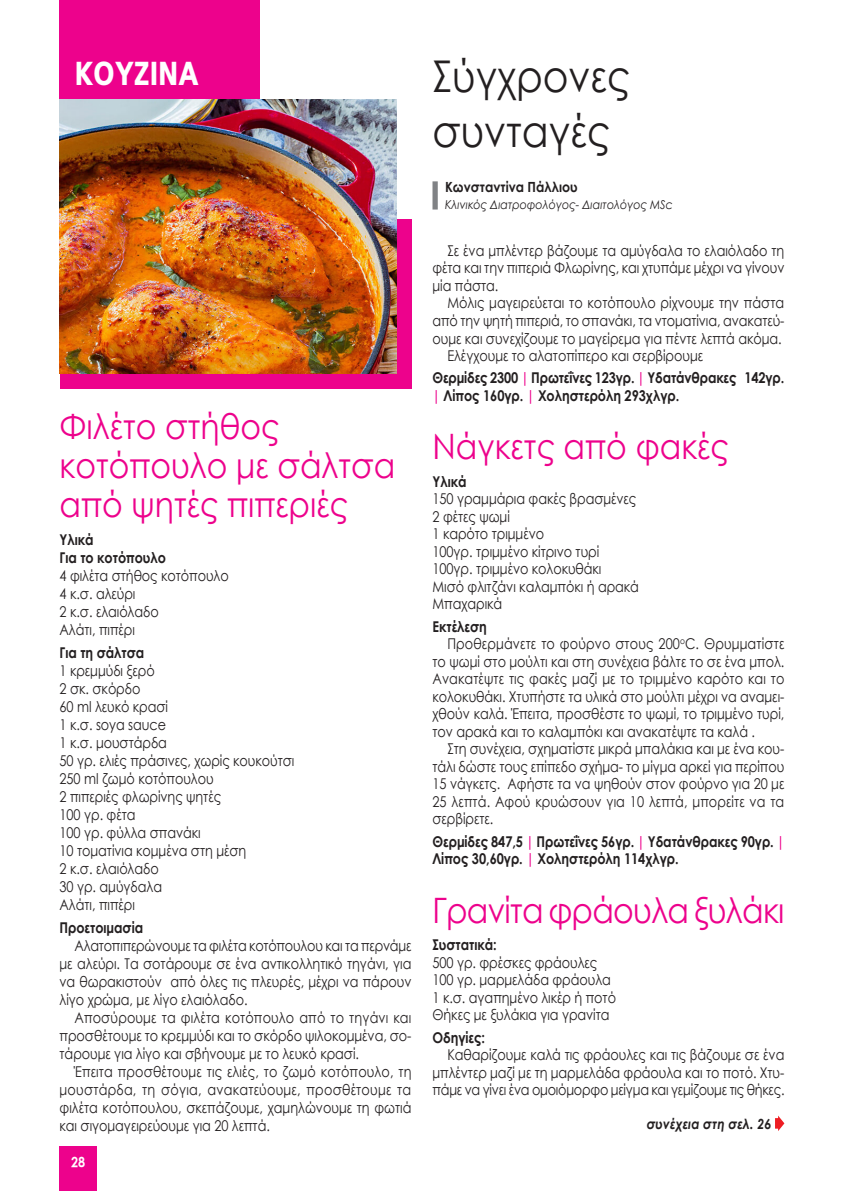
<style>
.page{position:relative;width:844px;height:1191px;background:#fff}
.page>*{position:absolute;margin:0;border:0;box-sizing:border-box;transform-origin:0 0}
.TITLOS{font:43.75px/54.2px "Century Gothic";color:#231f20;scale:.9 1}
.TITLOS-2{font:35px/39px "Century Gothic";color:#ed028c;scale:.9 1}
.TITLOS-3{font:35px "Century Gothic";letter-spacing:-.02em;color:#ed028c;scale:.9 1}
.t1{font:900 33.25px "PF Catalog";color:#fff;scale:.8 1}
.KEIMENO{font:14.88px/17.5px "Century Gothic";letter-spacing:-.005em;color:#231f20;text-align:justify;scale:.86 1}
.KEIMENO-2{font:700 14.88px/17.5px "Century Gothic";letter-spacing:-.005em;color:#231f20;scale:.86 1}
.SIGRAFEAS{font:700 14px "Century Gothic";color:#231f20;scale:.9 1}
.SYNEXEIA{font:italic 700 14px "Century Gothic";letter-spacing:.01em;color:#231f20;scale:.88 1}
.t2{font:14px "SK Century Gothic Pol Uni W Bold";color:#fff;scale:.9 1}
.SIGRAF__SXOLIA{font:italic 12.25px "Century Gothic";color:#231f20;scale:.9 1}
.s1{color:#ed028c}
</style>
<div class="page">
<div style="left:60px;top:1146px;width:37px;height:45px;background:#ed028c"></div>
<div style="left:60px;top:219px;width:351px;height:169px;background:#ed028c"></div>
<div style="left:60px;top:0;width:199px;height:100px;background:#ed028c"></div>
<div style="left:432px;top:181px;width:5px;height:28px;background:#808285"></div>
<img style="left:60px;top:100px;width:336px;height:274px">
<svg style="left:775px;top:1115px;width:9px;height:16px"></svg>
<p class="t1" style="left:74px;top:54px;width:157px">ΚΟΥΖΙΝΑ</p>
<p class="TITLOS" style="left:432px;top:49px;width:221px">Σύγχρονες συνταγές</p>
<p class="SIGRAFEAS" style="left:445px;top:176px;width:149px">Κωνσταντίνα Πάλλιου</p>
<p class="SIGRAF__SXOLIA" style="left:445px;top:196px;width:254px">Κλινικός Διατροφολόγος- Διαιτολόγος MSc</p>
<p class="TITLOS-2" style="left:60px;top:407px;width:374px">Φιλέτο στήθος κοτόπουλο με σάλτσα από ψητές πιπεριές</p>
<p class="KEIMENO-2" style="left:60px;top:530px;width:41px">Υλικά</p>
<p class="KEIMENO-2" style="left:60px;top:548px;width:125px">Για το κοτόπουλο</p>
<p class="KEIMENO" style="left:60px;top:567px;width:198px">4 φιλέτα στήθος κοτόπουλο</p>
<p class="KEIMENO" style="left:60px;top:585px;width:90px">4 κ.σ. αλεύρι</p>
<p class="KEIMENO" style="left:60px;top:603px;width:117px">2 κ.σ. ελαιόλαδο</p>
<p class="KEIMENO" style="left:60px;top:621px;width:89px">Αλάτι, πιπέρι</p>
<p class="KEIMENO-2" style="left:60px;top:643px;width:100px">Για τη σάλτσα</p>
<p class="KEIMENO" style="left:60px;top:662px;width:112px">1 κρεμμύδι ξερό</p>
<p class="KEIMENO" style="left:60px;top:680px;width:96px">2 σκ. σκόρδο</p>
<p class="KEIMENO" style="left:60px;top:698px;width:128px">60 ml λευκό κρασί</p>
<p class="KEIMENO" style="left:60px;top:716px;width:125px">1 κ.σ. soya sauce</p>
<p class="KEIMENO" style="left:60px;top:734px;width:126px">1 κ.σ. μουστάρδα</p>
<p class="KEIMENO" style="left:60px;top:752px;width:274px">50 γρ. ελιές πράσινες, χωρίς κουκούτσι</p>
<p class="KEIMENO" style="left:60px;top:770px;width:180px">250 ml ζωμό κοτόπουλου</p>
<p class="KEIMENO" style="left:60px;top:788px;width:189px">2 πιπεριές φλωρίνης ψητές</p>
<p class="KEIMENO" style="left:60px;top:806px;width:90px">100 γρ. φέτα</p>
<p class="KEIMENO" style="left:60px;top:824px;width:165px">100 γρ. φύλλα σπανάκι</p>
<p class="KEIMENO" style="left:60px;top:842px;width:219px">10 τοματίνια κομμένα στη μέση</p>
<p class="KEIMENO" style="left:60px;top:860px;width:117px">2 κ.σ. ελαιόλαδο</p>
<p class="KEIMENO" style="left:60px;top:878px;width:121px">30 γρ. αμύγδαλα</p>
<p class="KEIMENO" style="left:60px;top:896px;width:89px">Αλάτι, πιπέρι</p>
<p class="KEIMENO-2" style="left:60px;top:918px;width:99px">Προετοιμασία</p>
<p class="KEIMENO" style="left:60px;top:936px;width:410px;line-height:18px;text-indent:15px">Αλατοπιπερώνουμε τα φιλέτα κοτόπουλου και τα περνάμε με αλεύρι. Τα σοτάρουμε σε ένα αντικολλητικό τηγάνι, για να θωρακιστούν από όλες τις πλευρές, μέχρι να πάρουν λίγο χρώμα, με λίγο ελαιόλαδο.</p>
<p class="KEIMENO" style="left:60px;top:1008px;width:410px;line-height:18px;text-indent:15px">Αποσύρουμε τα φιλέτα κοτόπουλο από το τηγάνι και προσθέτουμε το κρεμμύδι και το σκόρδο ψιλοκομμένα, σο&shy;τάρουμε για λίγο και σβήνουμε με το λευκό κρασί.</p>
<p class="KEIMENO" style="left:60px;top:1062px;width:411px;line-height:18px;text-indent:15px">Έπειτα προσθέτουμε τις ελιές, το ζωμό κοτόπουλο, τη μουστάρδα, τη σόγια, ανακατεύουμε, προσθέτουμε τα φιλέτα κοτόπουλου, σκεπάζουμε, χαμηλώνουμε τη φωτιά και σιγομαγειρεύουμε για 20 λεπτά.</p>
<p class="t2" style="left:71px;top:1151px;width:17px">28</p>
<p class="KEIMENO" style="left:432px;top:242px;width:410px;text-indent:15px">Σε ένα μπλέντερ βάζουμε τα αμύγδαλα το ελαιόλαδο τη φέτα και την πιπεριά Φλωρίνης, και χτυπάμε μέχρι να γίνουν μία πάστα.</p>
<p class="KEIMENO" style="left:432px;top:294px;width:410px;text-indent:15px">Μόλις μαγειρεύεται το κοτόπουλο ρίχνουμε την πάστα από την ψητή πιπεριά, το σπανάκι, τα ντοματίνια, ανακατεύ&shy;ουμε και συνεχίζουμε το μαγείρεμα για πέντε λεπτά ακόμα.</p>
<p class="KEIMENO" style="left:447px;top:347px;width:299px">Ελέγχουμε το αλατοπίπερο και σερβίρουμε</p>
<p class="KEIMENO-2" style="left:432px;top:369px;width:410px">Θερμίδες 2300 <span class="s1">|</span> Πρωτεΐνες 123γρ. <span class="s1">|</span> Υδατάνθρακες 142γρ. <span class="s1">|</span> Λίπος 160γρ. <span class="s1">|</span> Χοληστερόλη 293χλγρ.</p>
<p class="TITLOS-2" style="left:432px;top:426px;width:330px">Νάγκετς από φακές</p>
<p class="KEIMENO-2" style="left:432px;top:472px;width:41px">Υλικά</p>
<p class="KEIMENO" style="left:432px;top:490px;width:238px">150 γραμμάρια φακές βρασμένες</p>
<p class="KEIMENO" style="left:432px;top:507px;width:91px">2 φέτες ψωμί</p>
<p class="KEIMENO" style="left:432px;top:525px;width:131px">1 καρότο τριμμένο</p>
<p class="KEIMENO" style="left:432px;top:542px;width:195px">100γρ. τριμμένο κίτρινο τυρί</p>
<p class="KEIMENO" style="left:432px;top:560px;width:198px">100γρ. τριμμένο κολοκυθάκι</p>
<p class="KEIMENO" style="left:432px;top:577px;width:241px">Μισό φλιτζάνι καλαμπόκι ή αρακά</p>
<p class="KEIMENO" style="left:432px;top:595px;width:83px">Μπαχαρικά</p>
<p class="KEIMENO-2" style="left:432px;top:617px;width:65px">Εκτέλεση</p>
<p class="KEIMENO" style="left:432px;top:635px;width:410px;text-indent:15px">Προθερμάνετε το φούρνο στους 200<sup>ο</sup>C. Θρυμματίστε το ψωμί στο μούλτι και στη συνέχεια βάλτε το σε ένα μπολ.<br>Aνακατέψτε τις φακές μαζί με το τριμμένο καρότο και το κολοκυθάκι. Χτυπήστε τα υλικά στο μούλτι μέχρι να αναμει&shy;χθούν καλά. Έπειτα, προσθέστε το ψωμί, το τριμμένο τυρί, τον αρακά και το καλαμπόκι και ανακατέψτε τα καλά .</p>
<p class="KEIMENO" style="left:432px;top:740px;width:410px;text-indent:15px">Στη συνέχεια, σχηματίστε μικρά μπαλάκια και με ένα κου&shy;τάλι δώστε τους επίπεδο σχήμα- το μίγμα αρκεί για περίπου 15 νάγκετς. Αφήστε τα να ψηθούν στον φούρνο για 20 με 25 λεπτά. Αφού κρυώσουν για 10 λεπτά, μπορείτε να τα σερβίρετε.</p>
<p class="KEIMENO-2" style="left:432px;top:832px;width:410px">Θερμίδες 847,5 <span class="s1">|</span> Πρωτεΐνες 56γρ. <span class="s1">|</span> Υδατάνθρακες 90γρ. <span class="s1">|<br></span>Λίπος 30,60γρ. <span class="s1">|</span> Χοληστερόλη 114χλγρ.</p>
<p class="TITLOS-3" style="left:432px;top:885px;width:392px">Γρανίτα φράουλα ξυλάκι</p>
<p class="KEIMENO-2" style="left:432px;top:935px;width:76px">Συστατικά:</p>
<p class="KEIMENO" style="left:432px;top:953px;width:193px">500 γρ. φρέσκες φράουλες</p>
<p class="KEIMENO" style="left:432px;top:970px;width:209px">100 γρ. μαρμελάδα φράουλα</p>
<p class="KEIMENO" style="left:432px;top:988px;width:215px">1 κ.σ. αγαπημένο λικέρ ή ποτό</p>
<p class="KEIMENO" style="left:432px;top:1005px;width:207px">Θήκες με ξυλάκια για γρανίτα</p>
<p class="KEIMENO-2" style="left:432px;top:1027px;width:63px">Οδηγίες:</p>
<p class="KEIMENO" style="left:432px;top:1045px;width:411px;text-indent:15px">Καθαρίζουμε καλά τις φράουλες και τις βάζουμε σε ένα μπλέντερ μαζί με τη μαρμελάδα φράουλα και το ποτό. Χτυ&shy;πάμε να γίνει ένα ομοιόμορφο μείγμα και γεμίζουμε τις θήκες.</p>
<p class="SYNEXEIA" style="left:646px;top:1113px;width:143px">συνέχεια στη σελ. 26</p>
</div>
